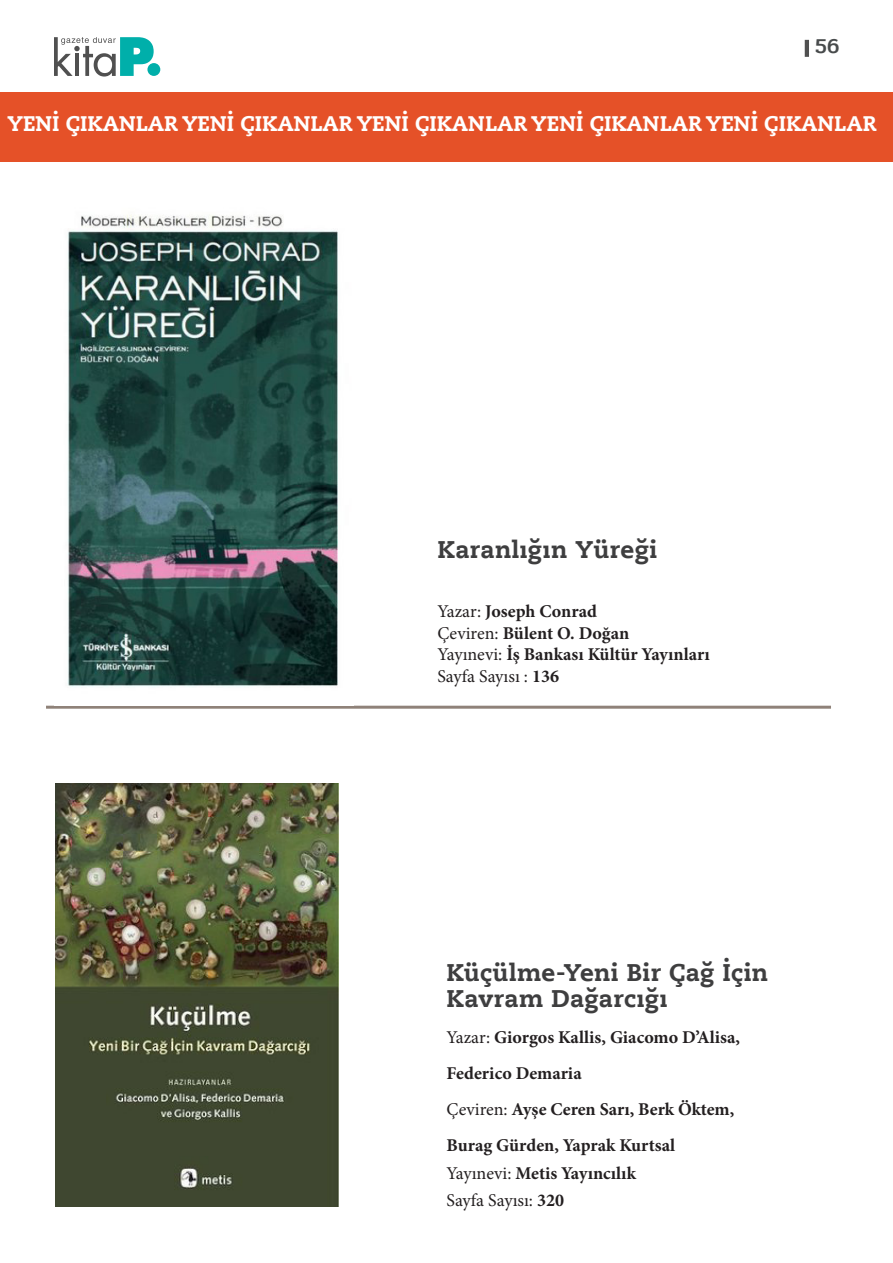
<style>
.page{position:relative;width:893px;height:1263px;background:#fff}
.page>*{position:absolute;margin:0;border:0;box-sizing:border-box;transform-origin:0 0}
.KITAPISIM{font:700 24px/26.2px "Caecilia LT Std Roman";letter-spacing:.015em;color:#3e3e3f}
.BASLIK{font:700 21px "Caecilia LT Std Roman";color:#fff}
.t1{font:500 21px "Pridi";color:#484b4c}
.KITAPISIM-2{font:700 18px/27.6px "Minion Pro";color:#231f20}
.t2{font:18px "Minion Pro";color:#231f20}
.s1{font-weight:400}
.s2{font-weight:700}
</style>
<div class="page">
<svg style="left:54px;top:37px;width:100px;height:40px"></svg>
<div style="left:147px;top:63px;width:13px;height:13px;background:#00afaa;border-radius:50%"></div>
<hr style="left:805px;top:40px;width:4px;height:17px;background:#505050">
<hr style="left:46px;top:706px;width:785px;height:3px;background:#8f8279">
<img style="left:56px;top:783px;width:282px;height:423px">
<img style="left:67px;top:214px;width:271px;height:474px">
<div style="left:0;top:92px;width:893px;height:70px;background:#e55128"></div>
<p class="t1" style="left:815px;top:31px;width:25px">56</p>
<p class="BASLIK" style="left:7px;top:110px;width:870px">YENİ ÇIKANLAR YENİ ÇIKANLAR YENİ ÇIKANLAR YENİ ÇIKANLAR YENİ ÇIKANLAR</p>
<p class="KITAPISIM" style="left:437px;top:537px;width:222px">Karanlığın Yüreği</p>
<p class="KITAPISIM-2" style="left:437px;top:597px;width:161px"><span class="s1">Yazar:</span> Joseph Conrad</p>
<p class="KITAPISIM-2" style="left:437px;top:622px;width:274px;line-height:21.6px"><span class="s1">Çeviren:</span> Bülent O. Doğan<br><span class="s1">Yayınevi:</span> İş Bankası Kültür Yayınları</p>
<p class="t2" style="left:437px;top:664px;width:123px">Sayfa Sayısı : <span class="s2">136</span></p>
<p class="KITAPISIM" style="left:446px;top:959px;width:323px">Küçülme-Yeni Bir Çağ İçin<br>Kavram Dağarcığı</p>
<p class="KITAPISIM-2" style="left:446px;top:1023px;width:295px"><span class="s1">Yazar:</span> Giorgos Kallis, Giacomo D’Alisa,</p>
<p class="KITAPISIM-2" style="left:446px;top:1059px;width:137px">Federico Demaria</p>
<p class="KITAPISIM-2" style="left:446px;top:1095px;width:289px"><span class="s1">Çeviren:</span> Ayşe Ceren Sarı, Berk Öktem,</p>
<p class="KITAPISIM-2" style="left:446px;top:1131px;width:230px">Burag Gürden, Yaprak Kurtsal<br><span class="s1">Yayınevi:</span> Metis Yayıncılık<br><span class="s1">Sayfa Sayısı:</span> 320</p>
</div>
